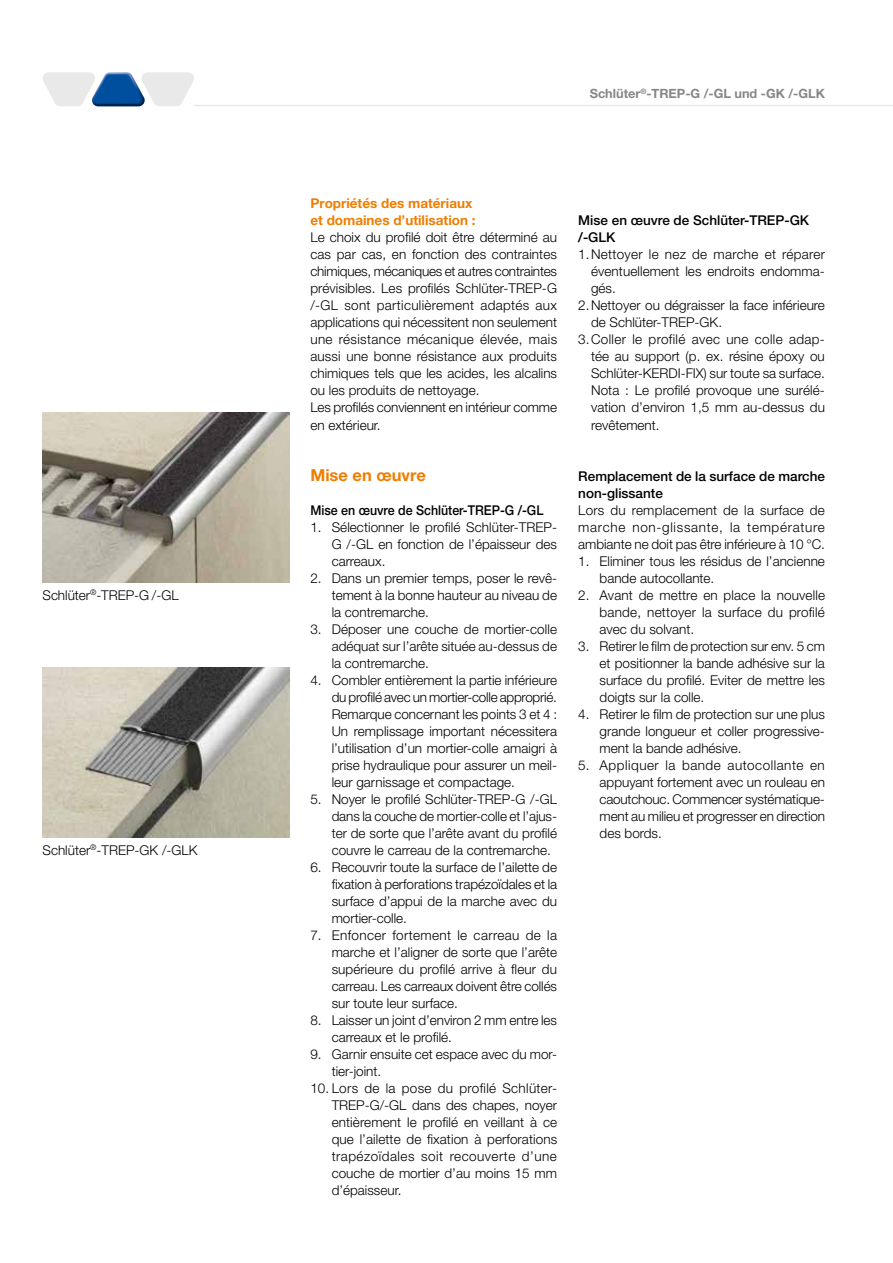
<style>
.page{position:relative;width:893px;height:1263px;background:#fff}
.page>*{position:absolute;margin:0;border:0;box-sizing:border-box;transform-origin:0 0}
.Überschrift{font:700 16.5px "Helvetica Neue LT Pro";color:#ef7d00}
.Fließtext{font:300 13.5px/17px "Helvetica Neue LT Pro";color:#000;text-align:justify}
.Einzug{font:300 13.5px/17px "Helvetica Neue LT Pro";color:#000;text-align:justify}
.Fließtext-2{font:500 13.5px/17px "Helvetica Neue LT Pro";color:#000}
.Unter-Überschrift{font:700 13.5px/17px "Helvetica Neue LT Pro";color:#ef7d00}
.Hinweistext{font:300 13.5px "Helvetica Neue LT Pro";color:#000}
.Fließtext-3{font:500 13.5px "Helvetica Neue LT Pro";color:#000;scale:.92 1}
.t1{font:700 12.75px "Helvetica Neue LT Pro";color:#878787}
</style>
<div class="page">
<hr style="left:194px;top:105px;width:699px;height:1px;background:#e9e9e9">
<svg style="left:43px;top:72px;width:151px;height:34px"></svg>
<img style="left:43px;top:668px;width:246px;height:170px">
<img style="left:43px;top:412px;width:246px;height:170px">
<p class="Hinweistext" style="left:43px;top:586px;width:138px">Schlüter<sup>®</sup>-TREP-G /-GL</p>
<p class="Hinweistext" style="left:43px;top:842px;width:157px">Schlüter<sup>®</sup>-TREP-GK /-GLK</p>
<p class="t1" style="left:590px;top:86px;width:237px">Schlüter<sup>®</sup>-TREP-G /-GL und -GK /-GLK</p>
<p class="Unter-Überschrift" style="left:310px;top:195px;width:167px">Propriétés des matériaux et domaines d’utilisation :</p>
<p class="Fließtext" style="left:310px;top:229px;width:248px">Le choix du profilé doit être déterminé au cas par cas, en fonction des contraintes chimiques, mécaniques et autres contraintes prévisibles. Les profilés Schlüter-TREP-G /-GL sont particulièrement adaptés aux applications qui nécessitent non seulement une résistance mécanique élevée, mais aussi une bonne résistance aux produits chimiques tels que les acides, les alcalins ou les produits de nettoyage.</p>
<p class="Fließtext" style="left:310px;top:399px;width:248px">Les profilés conviennent en intérieur comme en extérieur.</p>
<p class="Überschrift" style="left:310px;top:464px;width:117px">Mise en œuvre</p>
<p class="Fließtext-3" style="left:310px;top:502px;width:255px">Mise en œuvre de Schlüter-TREP-G /-GL</p>
<p class="Fließtext" style="left:332px;top:518px;width:227px;text-indent:-21px">1. Sélectionner le profilé Schlüter-TREP-G /-GL en fonction de l’épaisseur des carreaux.</p>
<p class="Fließtext" style="left:332px;top:569px;width:227px;text-indent:-21px">2. Dans un premier temps, poser le revê&shy;tement à la bonne hauteur au niveau de la contremarche.</p>
<p class="Fließtext" style="left:332px;top:620px;width:227px;text-indent:-21px">3. Déposer une couche de mortier-colle adéquat sur l’arête située au-dessus de la contremarche.</p>
<p class="Fließtext" style="left:332px;top:671px;width:227px;text-indent:-21px">4. Combler entièrement la partie inférieure du profilé avec un mortier-colle approprié.<br>Remarque concernant les points 3 et 4 :<br>Un remplissage important nécessitera l’utilisation d’un mortier-colle amaigri à prise hydraulique pour assurer un meil&shy;leur garnissage et compactage.</p>
<p class="Fließtext" style="left:332px;top:790px;width:227px;text-indent:-21px">5. Noyer le profilé Schlüter-TREP-G /-GL dans la couche de mortier-colle et l’ajus&shy;ter de sorte que l’arête avant du profilé couvre le carreau de la contremarche.</p>
<p class="Fließtext" style="left:332px;top:858px;width:227px;text-indent:-21px">6. Recouvrir toute la surface de l’ailette de fixation à perforations trapézoïdales et la surface d’appui de la marche avec du mortier-colle.</p>
<p class="Fließtext" style="left:332px;top:926px;width:227px;text-indent:-21px">7. Enfoncer fortement le carreau de la marche et l’aligner de sorte que l’arête supérieure du profilé arrive à fleur du carreau. Les carreaux doivent être collés sur toute leur surface.</p>
<p class="Fließtext" style="left:332px;top:1011px;width:227px;text-indent:-21px">8. Laisser un joint d’environ 2 mm entre les carreaux et le profilé.</p>
<p class="Fließtext" style="left:332px;top:1045px;width:227px;text-indent:-21px">9. Garnir ensuite cet espace avec du mor&shy;tier-joint.</p>
<p class="Fließtext" style="left:332px;top:1079px;width:227px;text-indent:-21px">10. Lors de la pose du profilé Schlüter-TREP-G/-GL dans des chapes, noyer entièrement le profilé en veillant à ce que l’ailette de fixation à perforations trapézoïdales soit recouverte d’une couche de mortier d’au moins 15 mm d’épaisseur.</p>
<p class="Fließtext-2" style="left:578px;top:212px;width:232px">Mise en œuvre de Schlüter-TREP-GK /-GLK</p>
<p class="Fließtext" style="left:591px;top:246px;width:236px;text-indent:-13px">1.Nettoyer le nez de marche et réparer éventuellement les endroits endomma&shy;gés.</p>
<p class="Fließtext" style="left:591px;top:297px;width:235px;text-indent:-13px">2.Nettoyer ou dégraisser la face inférieure de Schlüter-TREP-GK.</p>
<p class="Fließtext" style="left:591px;top:331px;width:235px;text-indent:-13px">3.Coller le profilé avec une colle adap&shy;tée au support (p. ex. résine époxy ou Schlüter-KERDI-FIX) sur toute sa surface.<br>Nota : Le profilé provoque une surélé&shy;vation d’environ 1,5 mm au-dessus du revêtement.</p>
<p class="Fließtext-2" style="left:578px;top:467px;width:248px">Remplacement de la surface de marche non-glissante</p>
<p class="Einzug" style="left:578px;top:501px;width:248px">Lors du remplacement de la surface de marche non-glissante, la température ambiante ne doit pas être inférieure à 10 °C.</p>
<p class="Einzug" style="left:600px;top:552px;width:227px;text-indent:-21px">1. Eliminer tous les résidus de l’ancienne bande autocollante.</p>
<p class="Einzug" style="left:600px;top:586px;width:227px;text-indent:-21px">2. Avant de mettre en place la nouvelle bande, nettoyer la surface du profilé avec du solvant.</p>
<p class="Einzug" style="left:600px;top:637px;width:227px;text-indent:-21px">3. Retirer le film de protection sur env. 5 cm et positionner la bande adhésive sur la surface du profilé. Eviter de mettre les doigts sur la colle.</p>
<p class="Einzug" style="left:600px;top:705px;width:227px;text-indent:-21px">4. Retirer le film de protection sur une plus grande longueur et coller progressive&shy;ment la bande adhésive.</p>
<p class="Einzug" style="left:600px;top:756px;width:227px;text-indent:-21px">5. Appliquer la bande autocollante en appuyant fortement avec un rouleau en caoutchouc. Commencer systématique&shy;ment au milieu et progresser en direction des bords.</p>
</div>
